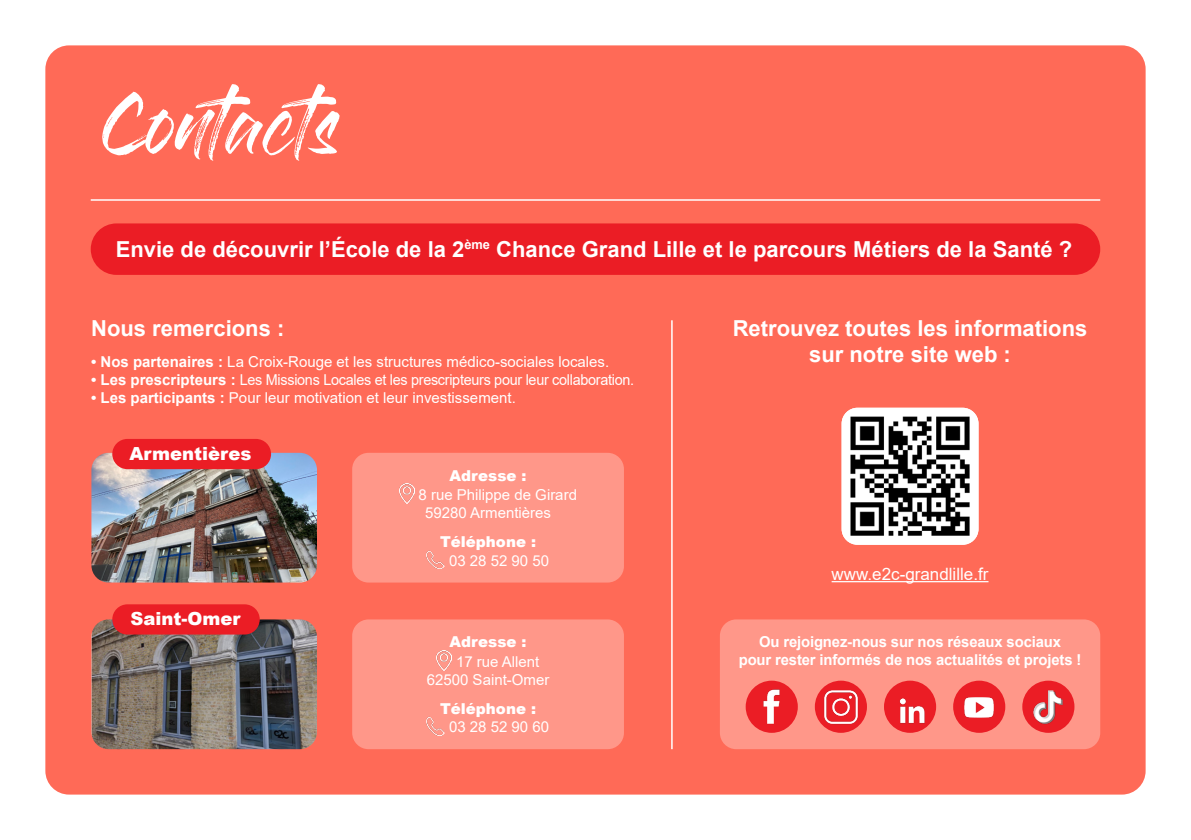
<style>
.page{position:relative;width:1191px;height:840px;background:#fff}
.page>*{position:absolute;margin:0;border:0;box-sizing:border-box;transform-origin:0 0}
.t1{font:60px "Gloss And Bloom";color:#fff}
.t2{font:700 22px/26px "Arial";color:#fff;text-align:center}
.t3{font:900 18px "Arial";color:#fff}
.t4{font:17px "Arial";color:#fff}
.t5{font:15px "Arial";color:#fff}
.t6{font:700 15px/18px "Arial";letter-spacing:-.01em;color:#fff;text-align:center}
.t7{font:15px "Arial";letter-spacing:-.02em;color:#fff;scale:.96 1}
.t8{font:900 15px/18.2px "Arial";color:#fff}
.s1{font-weight:700}
.s2{font-weight:400}
</style>
<div class="page">
<div style="left:45px;top:45px;width:1100px;height:749px;background:#ff6a57;border-radius:24px"></div>
<img style="left:841px;top:407px;width:137px;height:137px">
<hr style="left:91px;top:199px;width:1009px;height:2px;background:#fff">
<div style="left:91px;top:223px;width:1009px;height:52px;background:#eb1d25;border-radius:26px"></div>
<div style="left:352px;top:452px;width:272px;height:130px;background:#ff9789;border-radius:16px"></div>
<img style="left:399px;top:483px;width:15px;height:20px">
<img style="left:427px;top:550px;width:18px;height:18px">
<div style="left:352px;top:619px;width:272px;height:129px;background:#ff9789;border-radius:16px"></div>
<img style="left:437px;top:650px;width:15px;height:19px">
<img style="left:427px;top:716px;width:18px;height:18px">
<div style="left:720px;top:619px;width:380px;height:129px;background:#ff9789;border-radius:16px"></div>
<hr style="left:671px;top:320px;width:1px;height:428px;background:#fff">
<hr style="left:831px;top:580px;width:157px;height:2px;background:#fff">
<div style="left:745px;top:680px;width:53px;height:52px;background:#eb1d25;border-radius:50%"></div>
<img style="left:750px;top:685px;width:42px;height:42px">
<div style="left:815px;top:680px;width:52px;height:52px;background:#eb1d25;border-radius:50%"></div>
<img style="left:820px;top:685px;width:41px;height:42px">
<div style="left:884px;top:680px;width:52px;height:52px;background:#eb1d25;border-radius:50%"></div>
<img style="left:885px;top:681px;width:49px;height:50px">
<img style="left:953px;top:680px;width:51px;height:51px">
<div style="left:1022px;top:680px;width:52px;height:52px;background:#eb1d25;border-radius:50%"></div>
<img style="left:1028px;top:686px;width:40px;height:40px">
<img style="left:91px;top:452px;width:226px;height:130px">
<img style="left:91px;top:619px;width:226px;height:129px">
<div style="left:112px;top:438px;width:159px;height:31px;background:#eb1d25;border-radius:15px"></div>
<div style="left:112px;top:604px;width:148px;height:30px;background:#eb1d25;border-radius:15px"></div>
<p class="t1" style="left:102px;top:98px;width:249px">CONTACTS</p>
<p class="t2" style="left:116px;top:236px;width:958px">Envie de découvrir l’École de la 2<sup>ème</sup> Chance Grand Lille et le parcours Métiers de la Santé ?</p>
<p class="t2" style="left:91px;top:315px;width:195px">Nous remercions :</p>
<p class="t5" style="left:91px;top:351px;width:519px"><span class="s1">• Nos partenaires :</span> La Croix-Rouge et les structures médico-sociales locales.</p>
<p class="t7" style="left:91px;top:369px;width:567px"><span class="s1">• Les prescripteurs :</span> Les Missions Locales et les prescripteurs pour leur collaboration.</p>
<p class="t5" style="left:91px;top:387px;width:426px"><span class="s1">• Les participants :</span> Pour leur motivation et leur investissement.</p>
<p class="t3" style="left:129px;top:440px;width:124px">Armentières</p>
<p class="t3" style="left:130px;top:605px;width:111px">Saint-Omer</p>
<p class="t8" style="left:449px;top:465px;width:78px">Adresse :</p>
<p class="t5" style="left:418px;top:484px;width:160px">8 rue Philippe de Girard</p>
<p class="t5" style="left:425px;top:502px;width:127px">59280 Armentières</p>
<p class="t8" style="left:449px;top:532px;width:102px;text-indent:-9px">Téléphone :<br><span class="s2">03 28 52 90 50</span></p>
<p class="t8" style="left:449px;top:632px;width:78px">Adresse :</p>
<p class="t5" style="left:456px;top:650px;width:85px">17 rue Allent</p>
<p class="t5" style="left:427px;top:668px;width:124px">62500 Saint-Omer</p>
<p class="t8" style="left:449px;top:698px;width:102px;text-indent:-9px">Téléphone :<br><span class="s2">03 28 52 90 60</span></p>
<p class="t2" style="left:732px;top:315px;width:356px">Retrouvez toutes les informations sur notre site web :</p>
<p class="t4" style="left:831px;top:562px;width:158px">www.e2c-grandlille.fr</p>
<p class="t6" style="left:739px;top:632px;width:344px">Ou rejoignez-nous sur nos réseaux sociaux<br>pour rester informés de nos actualités et projets !</p>
</div>
